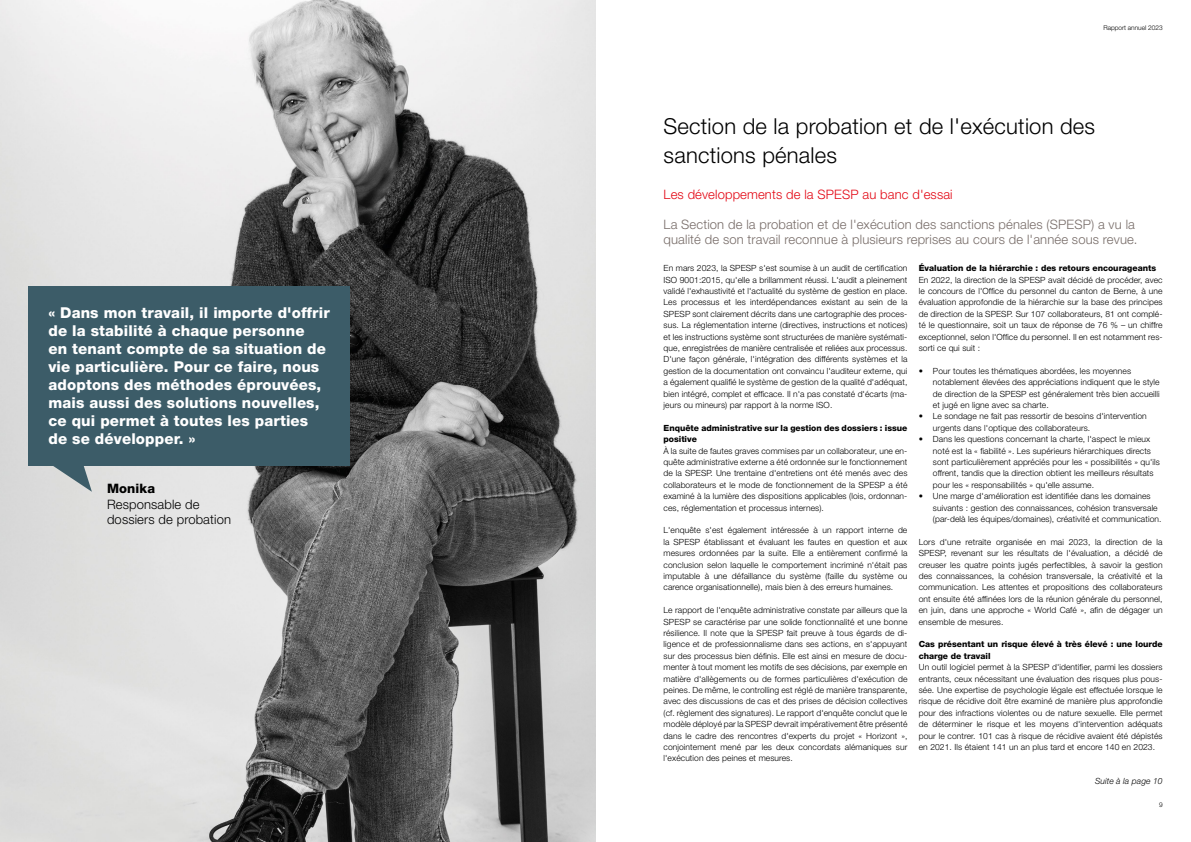
<style>
.page{position:relative;width:1191px;height:842px;background:#fff}
.page>*{position:absolute;margin:0;border:0;box-sizing:border-box;transform-origin:0 0}
.t1{font:300 22px/28.5px "Helvetica Neue LT Std";letter-spacing:.01em;color:#000}
.t2{font:800 15px/18px "Helvetica Neue LT Std";letter-spacing:.01em;color:#fff}
.t3{font:300 13px/15.6px "Helvetica Neue LT Std";letter-spacing:.01em;color:#776c68}
.t4{font:300 13px "Helvetica Neue LT Std";letter-spacing:.01em;color:#e30613}
.t5{font:300 13px/15.6px "Helvetica Neue LT Std";letter-spacing:.01em;color:#000}
.t6{font:800 13px "Helvetica Neue LT Std";letter-spacing:.01em;color:#000}
.t7{font:300 8.5px/11.4px "Helvetica Neue LT Std";letter-spacing:.01em;color:#000;text-align:justify}
.t8{font:800 8.5px/11.4px "Helvetica Neue LT Std";color:#000}
.t9{font:italic 300 8.5px "Helvetica Neue LT Std";letter-spacing:.01em;color:#000}
.t10{font:300 6.5px "Helvetica Neue LT Std";color:#000}
</style>
<div class="page">
<img style="left:0;top:0;width:595px;height:842px">
<div style="left:28px;top:286px;width:322px;height:180px;background:#3c5c68"></div>
<svg style="left:51px;top:466px;width:41px;height:26px"></svg>
<p class="t2" style="left:48px;top:303px;width:283px">« Dans mon travail, il importe d'offrir de la stabilité à chaque personne<br>en tenant compte de sa situation de vie particulière. Pour ce faire, nous adoptons des méthodes éprouvées, mais aussi des solutions nouvelles, ce qui permet à toutes les parties de se développer. »</p>
<h3 class="t6" style="left:107px;top:481px;width:50px">Monika</h3>
<h3 class="t5" style="left:107px;top:496px;width:125px">Responsable de dossiers de probation</h3>
<p class="t10" style="left:1103px;top:24px;width:61px">Rapport annuel 2023</p>
<h1 class="t1" style="left:663px;top:112px;width:433px">Section de la probation et de l'exécution des sanctions pénales</h1>
<h3 class="t4" style="left:663px;top:186px;width:291px">Les développements de la SPESP au banc d'essai</h3>
<h3 class="t3" style="left:663px;top:216px;width:475px">La Section de la probation et de l'exécution des sanctions pénales (SPESP) a vu la qualité de son travail reconnue à plusieurs reprises au cours de l'année sous revue.</h3>
<p class="t7" style="left:663px;top:262px;width:245px">En mars 2023, la SPESP s'est soumise à un audit de certification ISO 9001:2015, qu'elle a brillamment réussi. L'audit a pleinement validé l'exhaustivité et l'actualité du système de gestion en place.<br>Les processus et les interdépendances existant au sein de la SPESP sont clairement décrits dans une cartographie des proces&shy;sus. La réglementation interne (directives, instructions et notices) et les instructions système sont structurées de manière systémati&shy;que, enregistrées de manière centralisée et reliées aux processus.<br>D'une façon générale, l'intégration des différents systèmes et la gestion de la documentation ont convaincu l'auditeur externe, qui a également qualifié le système de gestion de la qualité d'adéquat, bien intégré, complet et efficace. Il n'a pas constaté d'écarts (ma&shy;jeurs ou mineurs) par rapport à la norme ISO.</p>
<p class="t8" style="left:663px;top:422px;width:245px">Enquête administrative sur la gestion des dossiers : issue positive</p>
<p class="t7" style="left:663px;top:445px;width:245px">À la suite de fautes graves commises par un collaborateur, une en&shy;quête administrative externe a été ordonnée sur le fonctionnement de la SPESP. Une trentaine d'entretiens ont été menés avec des collaborateurs et le mode de fonctionnement de la SPESP a été examiné à la lumière des dispositions applicables (lois, ordonnan&shy;ces, réglementation et processus internes).</p>
<p class="t7" style="left:663px;top:524px;width:245px">L'enquête s'est également intéressée à un rapport interne de la SPESP établissant et évaluant les fautes en question et aux mesures ordonnées par la suite. Elle a entièrement confirmé la conclusion selon laquelle le comportement incriminé n'était pas imputable à une défaillance du système (faille du système ou carence organisationnelle), mais bien à des erreurs humaines.</p>
<p class="t7" style="left:663px;top:604px;width:245px">Le rapport de l'enquête administrative constate par ailleurs que la SPESP se caractérise par une solide fonctionnalité et une bonne résilience. Il note que la SPESP fait preuve à tous égards de di&shy;ligence et de professionnalisme dans ses actions, en s'appuyant sur des processus bien définis. Elle est ainsi en mesure de docu&shy;menter à tout moment les motifs de ses décisions, par exemple en matière d'allègements ou de formes particulières d'exécution de peines. De même, le controlling est réglé de manière transparente, avec des discussions de cas et des prises de décision collectives (cf. règlement des signatures). Le rapport d'enquête conclut que le modèle déployé par la SPESP devrait impérativement être présenté dans le cadre des rencontres d'experts du projet « Horizont », conjointement mené par les deux concordats alémaniques sur l'exécution des peines et mesures.</p>
<p class="t8" style="left:918px;top:262px;width:239px">Évaluation de la hiérarchie : des retours encourageants</p>
<p class="t7" style="left:918px;top:274px;width:245px">En 2022, la direction de la SPESP avait décidé de procéder, avec le concours de l'Office du personnel du canton de Berne, à une évaluation approfondie de la hiérarchie sur la base des principes de direction de la SPESP. Sur 107 collaborateurs, 81 ont complé&shy;té le questionnaire, soit un taux de réponse de 76 % – un chiffre exceptionnel, selon l'Office du personnel. Il en est notamment res&shy;sorti ce qui suit :</p>
<p class="t7" style="left:933px;top:365px;width:228px;text-align:left;text-indent:-14px">• Pour toutes les thématiques abordées, les moyennes notablement élevées des appréciations indiquent que le style de direction de la SPESP est généralement très bien accueilli et jugé en ligne avec sa charte.</p>
<p class="t7" style="left:933px;top:410px;width:215px;text-indent:-14px">• Le sondage ne fait pas ressortir de besoins d'intervention urgents dans l'optique des collaborateurs.</p>
<p class="t7" style="left:933px;top:433px;width:229px;text-align:left;text-indent:-14px">• Dans les questions concernant la charte, l'aspect le mieux noté est la « fiabilité ». Les supérieurs hiérarchiques directs sont particulièrement appréciés pour les « possibilités » qu'ils offrent, tandis que la direction obtient les meilleurs résultats pour les « responsabilités » qu'elle assume.</p>
<p class="t7" style="left:933px;top:490px;width:230px;text-align:left;text-indent:-14px">• Une marge d'amélioration est identifiée dans les domaines suivants : gestion des connaissances, cohésion transversale (par-delà les équipes/domaines), créativité et communication.</p>
<p class="t7" style="left:918px;top:536px;width:245px">Lors d'une retraite organisée en mai 2023, la direction de la SPESP, revenant sur les résultats de l'évaluation, a décidé de creuser les quatre points jugés perfectibles, à savoir la gestion des connaissances, la cohésion transversale, la créativité et la communication. Les attentes et propositions des collaborateurs ont ensuite été affinées lors de la réunion générale du personnel, en juin, dans une approche « World Café », afin de dégager un ensemble de mesures.</p>
<p class="t8" style="left:918px;top:638px;width:245px">Cas présentant un risque élevé à très élevé : une lourde charge de travail</p>
<p class="t7" style="left:918px;top:661px;width:245px">Un outil logiciel permet à la SPESP d'identifier, parmi les dossiers entrants, ceux nécessitant une évaluation des risques plus pous&shy;sée. Une expertise de psychologie légale est effectuée lorsque le risque de récidive doit être examiné de manière plus approfondie pour des infractions violentes ou de nature sexuelle. Elle permet de déterminer le risque et les moyens d'intervention adéquats pour le contrer. 101 cas à risque de récidive avaient été dépistés en 2021. Ils étaient 141 un an plus tard et encore 140 en 2023.</p>
<p class="t9" style="left:1095px;top:776px;width:69px">Suite à la page 10</p>
<p class="t10" style="left:1159px;top:801px;width:5px">9</p>
</div>
